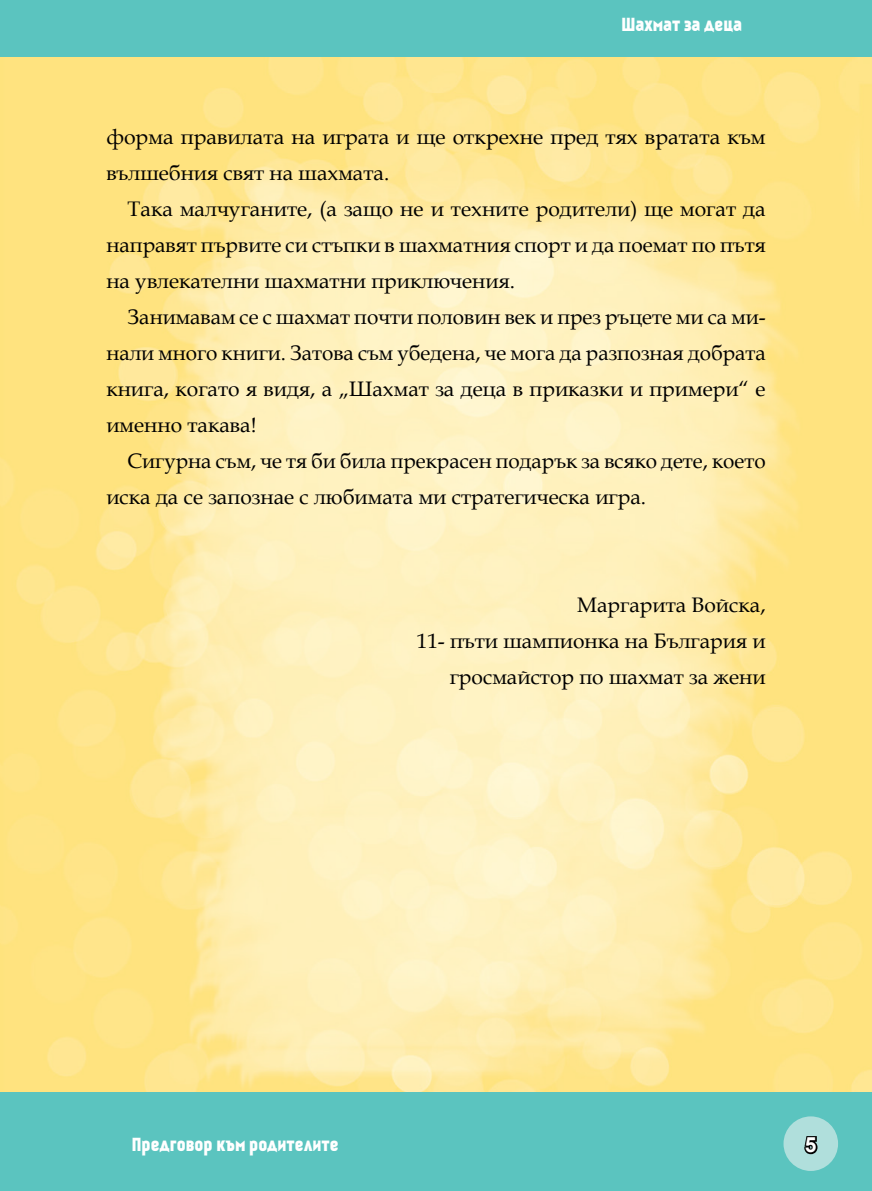
<style>
.page{position:relative;width:872px;height:1191px;background:#fff}
.page>*{position:absolute;margin:0;border:0;box-sizing:border-box;transform-origin:0 0}
.t1{font:21px/36px "Book Antiqua";color:#000}
.t2{font:700 21px "Arial";color:#fff}
.t3{font:18px "Kankin";color:#fff}
</style>
<div class="page">
<div style="left:0;top:1091px;width:872px;height:100px;background:#5bc4bf"></div>
<div style="left:0;top:0;width:872px;height:57px;background:#5bc4bf"></div>
<div style="left:783px;top:1116px;width:55px;height:55px;background:#b0dfdc;border-radius:50%"></div>
<svg style="left:804px;top:1136px;width:14px;height:19px"></svg>
<p class="t3" style="left:621px;top:14px;width:122px">Шахмат за деца</p>
<p class="t1" style="left:106px;top:118px;width:661px">форма правилата на играта и ще открехне пред тях вратата към вълшебния свят на шахмата.</p>
<p class="t1" style="left:106px;top:190px;width:661px;text-align:justify;text-indent:21px">Така малчуганите, (а защо не и техните родители) ще могат да направят първите си стъпки в шахматния спорт и да поемат по пътя на увлекателни шахматни приключения.</p>
<p class="t1" style="left:106px;top:298px;width:661px;text-align:justify;text-indent:21px">Занимавам се с шахмат почти половин век и през ръцете ми са ми&shy;нали много книги. Затова съм убедена, че мога да разпозная добрата книга, когато я видя, а „Шахмат за деца в приказки и примери“ е именно такава!</p>
<p class="t1" style="left:106px;top:442px;width:661px;text-indent:21px">Сигурна съм, че тя би била прекрасен подарък за всяко дете, което иска да се запознае с любимата ми стратегическа игра.</p>
<p class="t1" style="left:417px;top:586px;width:350px;text-align:right">Маргарита Войска,<br>11- пъти шампионка на България и гросмайстор по шахмат за жени</p>
<p class="t3" style="left:132px;top:1133px;width:208px">Предговор към родителите</p>
<p class="t2" style="left:805px;top:1131px;width:13px">5</p>
</div>
